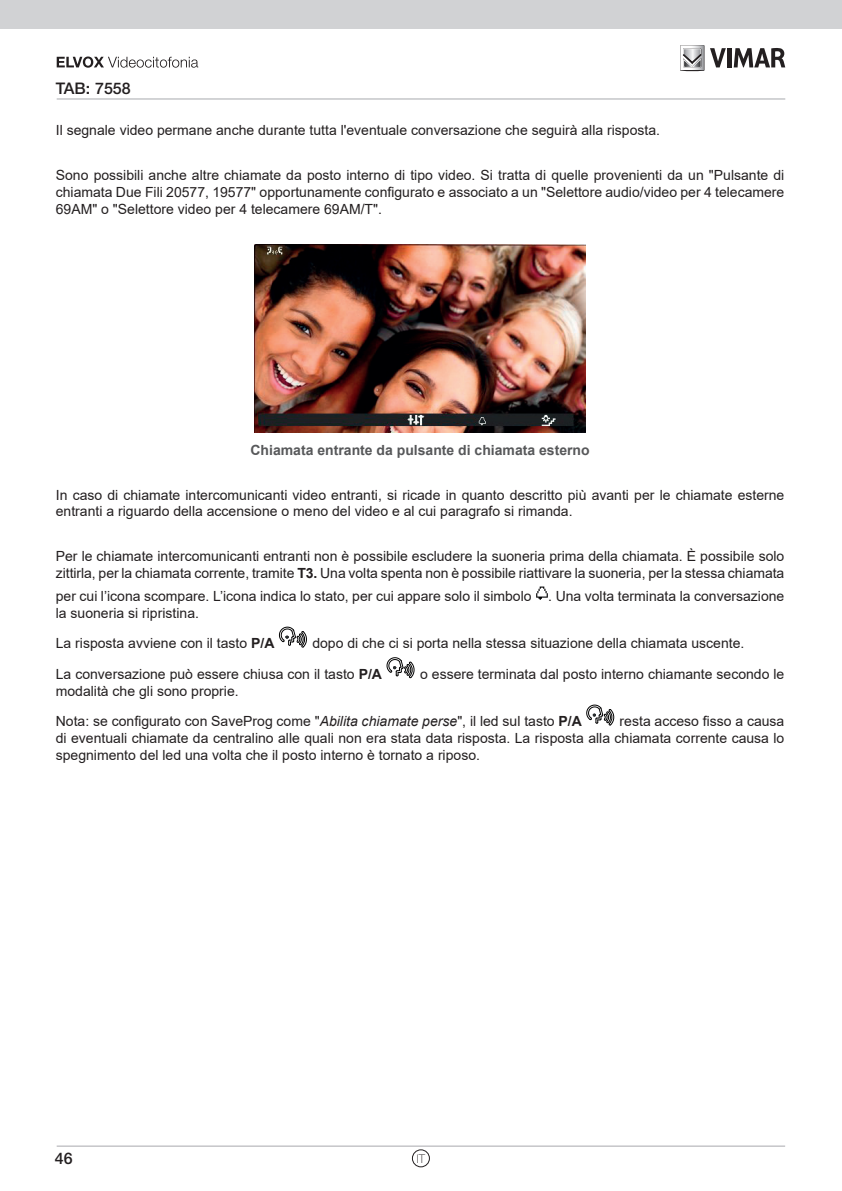
<style>
.page{position:relative;width:842px;height:1191px;background:#fff}
.page>*{position:absolute;margin:0;border:0;box-sizing:border-box;transform-origin:0 0}
.t1{font:500 16px "Helvetica Neue LT Std";color:#231f20}
.t2{font:14px/16.8px "Arial";color:#231f20}
.t3{font:700 14px "Arial";color:#57585a}
.t4{font:100 12px "Helvetica Neue LT Std";color:#231f20}
.s1{font-weight:700}
.s2{font-style:italic}
</style>
<div class="page">
<hr style="left:57px;top:1145px;width:728px;height:1px;background:#a8a9ad">
<div style="left:0;top:0;width:842px;height:28px;background:#d1d2d4"></div>
<svg style="left:680px;top:45px;width:24px;height:27px"></svg>
<svg style="left:710px;top:48px;width:16px;height:19px"></svg>
<hr style="left:727px;top:48px;width:4px;height:19px;background:#231f20">
<svg style="left:734px;top:48px;width:51px;height:19px"></svg>
<hr style="left:57px;top:98px;width:728px;height:1px;background:#a8a9ad">
<svg style="left:57px;top:56px;width:141px;height:12px"></svg>
<div style="left:412px;top:1149px;width:18px;height:18px;border:1px solid #231f20;border-radius:50%"></div>
<img style="left:254px;top:244px;width:332px;height:188px">
<img style="left:536px;top:586px;width:12px;height:14px">
<svg style="left:279px;top:626px;width:28px;height:22px"></svg>
<svg style="left:387px;top:657px;width:28px;height:21px"></svg>
<svg style="left:586px;top:704px;width:29px;height:21px"></svg>
<p class="t1" style="left:56px;top:79px;width:76px">TAB: 7558</p>
<p class="t2" style="left:56px;top:122px;width:606px">Il segnale video permane anche durante tutta l'eventuale conversazione che seguirà alla risposta.</p>
<p class="t2" style="left:56px;top:166px;width:730px;text-align:justify">Sono possibili anche altre chiamate da posto interno di tipo video. Si tratta di quelle provenienti da un "Pulsante di chiamata Due Fili 20577, 19577" opportunamente configurato e associato a un "Selettore audio/video per 4 telecamere 69AM" o "Selettore video per 4 telecamere 69AM/T".</p>
<p class="t3" style="left:250px;top:440px;width:341px">Chiamata entrante da pulsante di chiamata esterno</p>
<p class="t2" style="left:56px;top:486px;width:730px">In caso di chiamate intercomunicanti video entranti, si ricade in quanto descritto più avanti per le chiamate esterne entranti a riguardo della accensione o meno del video e al cui paragrafo si rimanda.</p>
<p class="t2" style="left:56px;top:548px;width:730px">Per le chiamate intercomunicanti entranti non è possibile escludere la suoneria prima della chiamata. È possibile solo zittirla, per la chiamata corrente, tramite <span class="s1">T3.</span> Una volta spenta non è possibile riattivare la suoneria, per la stessa chiamata</p>
<p class="t2" style="left:56px;top:587px;width:730px">per cui l’icona scompare. L’icona indica lo stato, per cui appare solo il simbolo . Una volta terminata la conversazione la suoneria si ripristina.</p>
<p class="t2" style="left:56px;top:635px;width:220px">La risposta avviene con il tasto <span class="s1">P/A</span></p>
<p class="t2" style="left:56px;top:628px;width:690px;line-height:30.6px;text-indent:257px">dopo di che ci si porta nella stessa situazione della chiamata uscente.<br>La conversazione può essere chiusa con il tasto <span class="s1">P/A</span></p>
<p class="t2" style="left:420px;top:665px;width:366px">o essere terminata dal posto interno chiamante secondo le</p>
<p class="t2" style="left:56px;top:675px;width:527px;line-height:30.6px">modalità che gli sono proprie.<br>Nota: se configurato con SaveProg come "<span class="s2">Abilita chiamate perse</span>", il led sul tasto <span class="s1">P/A</span></p>
<p class="t2" style="left:56px;top:713px;width:730px;text-align:justify;text-indent:564px">resta acceso fisso a causa di eventuali chiamate da centralino alle quali non era stata data risposta. La risposta alla chiamata corrente causa lo spegnimento del led una volta che il posto interno è tornato a riposo.</p>
<p class="t1" style="left:55px;top:1148px;width:19px">46</p>
<p class="t4" style="left:417px;top:1151px;width:10px">IT</p>
</div>
